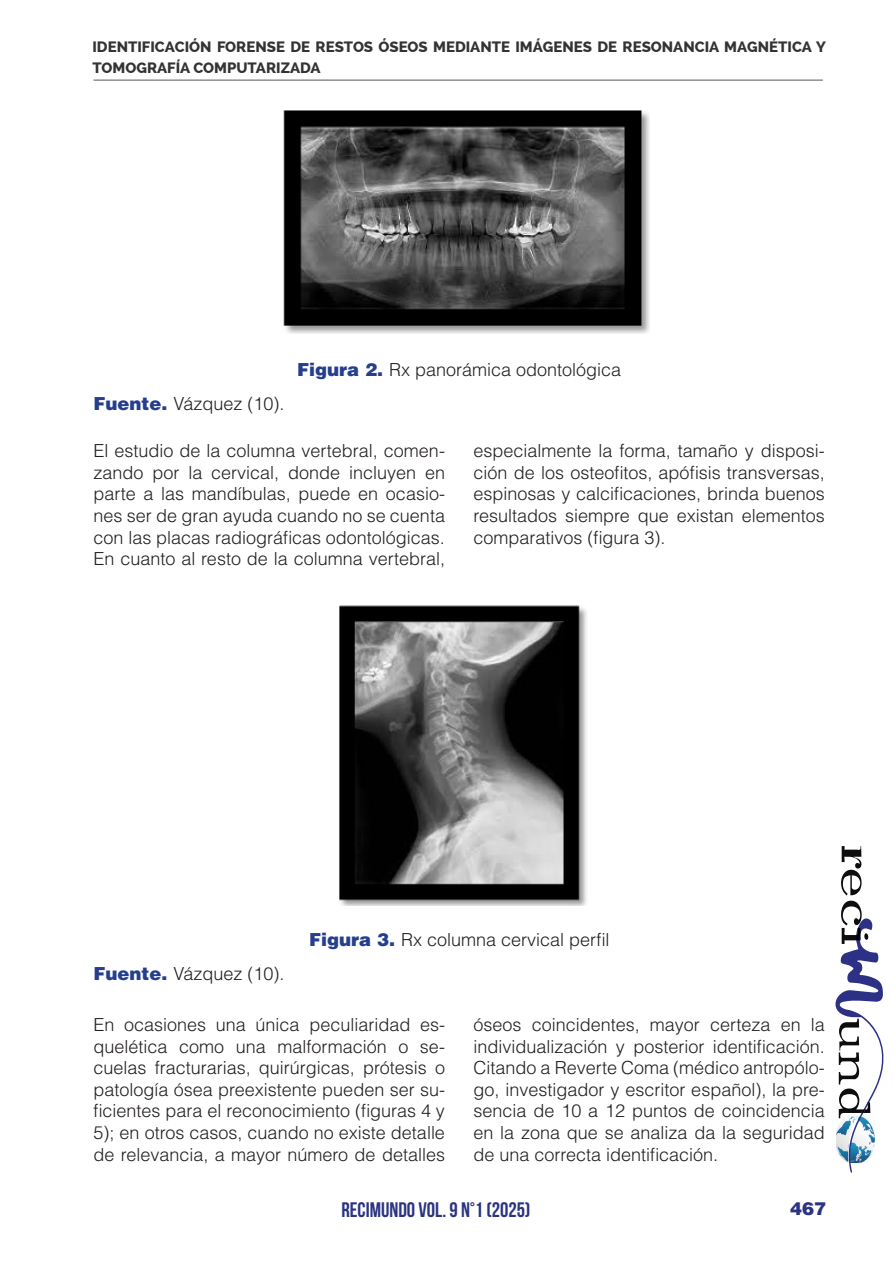
<style>
.page{position:relative;width:893px;height:1263px;background:#fff}
.page>*{position:absolute;margin:0;border:0;box-sizing:border-box;transform-origin:0 0}
.t1{font:700 21px "Bebas Neue";color:#2b3481}
.t2{font:300 18px/21.6px "Helvetica LT Std";color:#231f20;text-align:justify}
.t3{font:900 18px "Helvetica LT Std";color:#2b3481}
.t4{font:800 15px/21px "Raleway";color:#333}
.s1{font-weight:900;color:#253f8e}
</style>
<div class="page">
<hr style="left:94px;top:80px;width:729px;height:1px;background:#545557">
<svg style="left:841px;top:846px;width:20px;height:49px"></svg>
<svg style="left:835px;top:901px;width:49px;height:272px"></svg>
<img style="left:283px;top:111px;width:366px;height:223px">
<img style="left:339px;top:605px;width:248px;height:301px">
<p class="t4" style="left:92px;top:37px;width:735px">IDENTIFICACIÓN FORENSE DE RESTOS ÓSEOS MEDIANTE IMÁGENES DE RESONANCIA MAGNÉTICA Y<br>TOMOGRAFÍA COMPUTARIZADA</p>
<p class="t2" style="left:297px;top:358px;width:326px"><span class="s1">Figura 2.</span> Rx panorámica odontológica</p>
<p class="t2" style="left:94px;top:393px;width:193px"><span class="s1">Fuente.</span> Vázquez (10).</p>
<p class="t2" style="left:94px;top:440px;width:353px">El estudio de la columna vertebral, comen&shy;zando por la cervical, donde incluyen en parte a las mandíbulas, puede en ocasio&shy;nes ser de gran ayuda cuando no se cuenta con las placas radiográficas odontológicas.<br>En cuanto al resto de la columna vertebral,</p>
<p class="t2" style="left:473px;top:440px;width:353px">especialmente la forma, tamaño y disposi&shy;ción de los osteofitos, apófisis transversas, espinosas y calcificaciones, brinda buenos resultados siempre que existan elementos comparativos (figura 3).</p>
<p class="t2" style="left:309px;top:928px;width:302px"><span class="s1">Figura 3.</span> Rx columna cervical perfil</p>
<p class="t2" style="left:94px;top:962px;width:193px"><span class="s1">Fuente.</span> Vázquez (10).</p>
<p class="t2" style="left:94px;top:1014px;width:353px">En ocasiones una única peculiaridad es&shy;quelética como una malformación o se&shy;cuelas fracturarias, quirúrgicas, prótesis o patología ósea preexistente pueden ser su&shy;ficientes para el reconocimiento (figuras 4 y 5); en otros casos, cuando no existe detalle de relevancia, a mayor número de detalles</p>
<p class="t2" style="left:473px;top:1014px;width:353px">óseos coincidentes, mayor certeza en la individualización y posterior identificación.<br>Citando a Reverte Coma (médico antropólo&shy;go, investigador y escritor español), la pre&shy;sencia de 10 a 12 puntos de coincidencia en la zona que se analiza da la seguridad de una correcta identificación.</p>
<p class="t1" style="left:341px;top:1198px;width:190px">RECIMUNDO VOL. 9 N°1 (2025)</p>
<p class="t3" style="left:790px;top:1197px;width:38px">467</p>
</div>
